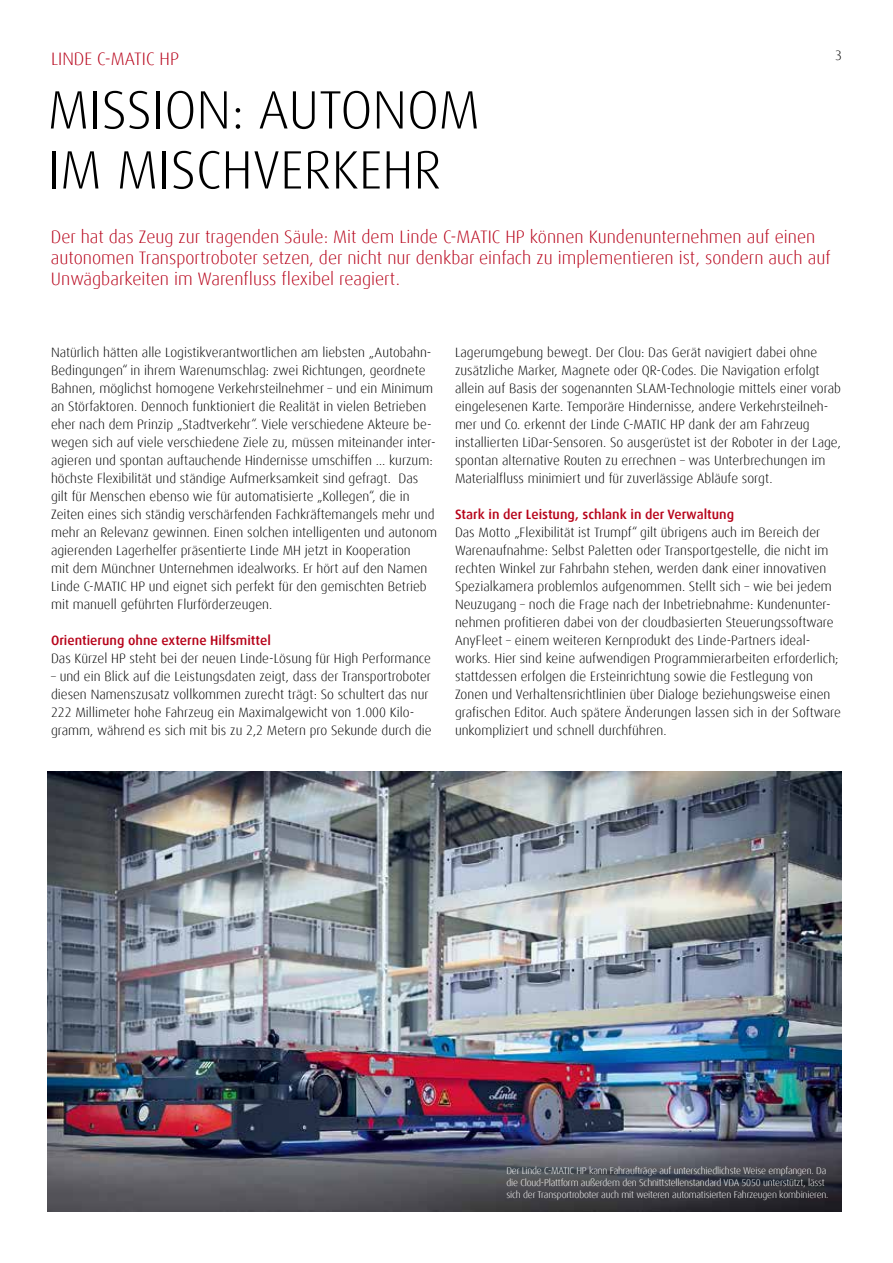
<style>
.page{position:relative;width:893px;height:1263px;background:#fff}
.page>*{position:absolute;margin:0;border:0;box-sizing:border-box;transform-origin:0 0}
.t1{font:300 54px/60px "Dax Offc Pro";color:#000}
.t2{font:300 18px/21px "Dax Offc Pro";color:#b7031a}
.t3{font:300 13.5px/18px "Dax Offc Pro";color:#000}
.t4{font:500 13.5px "Dax Offc Pro";color:#b7031a}
.t5{font:300 9.75px/12px "Dax Offc Pro";letter-spacing:-.02em;color:#fff}
</style>
<div class="page">
<img style="left:48px;top:771px;width:794px;height:440px">
<h2 class="t2" style="left:51px;top:48px;width:130px">LINDE C-MATIC HP</h2>
<p class="t3" style="left:835px;top:46px;width:8px">3</p>
<h1 class="t1" style="left:48px;top:80px;width:434px">MISSION: AUTONOM<br>IM MISCHVERKEHR</h1>
<p class="t2" style="left:51px;top:226px;width:781px">Der hat das Zeug zur tragenden Säule: Mit dem Linde C-MATIC HP können Kundenunternehmen auf einen autonomen Transportroboter setzen, der nicht nur denkbar einfach zu implementieren ist, sondern auch auf<br>Unwägbarkeiten im Warenfluss flexibel reagiert.</p>
<p class="t3" style="left:51px;top:343px;width:388px">Natürlich hätten alle Logistikverantwortlichen am liebsten „Autobahn-Bedingungen“ in ihrem Warenumschlag: zwei Richtungen, geordnete Bahnen, möglichst homogene Verkehrsteilnehmer – und ein Minimum an Störfaktoren. Dennoch funktioniert die Realität in vielen Betrieben eher nach dem Prinzip „Stadtverkehr“. Viele verschiedene Akteure be&shy;wegen sich auf viele verschiedene Ziele zu, müssen miteinander inter&shy;agieren und spontan auftauchende Hindernisse umschiffen … kurzum: höchste Flexibilität und ständige Aufmerksamkeit sind gefragt. Das gilt für Menschen ebenso wie für automatisierte „Kollegen“, die in Zeiten eines sich ständig verschärfenden Fachkräftemangels mehr und mehr an Relevanz gewinnen. Einen solchen intelligenten und autonom agierenden Lagerhelfer präsentierte Linde MH jetzt in Kooperation<br>mit dem Münchner Unternehmen idealworks. Er hört auf den Namen Linde C-MATIC HP und eignet sich perfekt für den gemischten Betrieb mit manuell geführten Flurförderzeugen.</p>
<p class="t4" style="left:51px;top:632px;width:221px">Orientierung ohne externe Hilfsmittel</p>
<p class="t3" style="left:51px;top:649px;width:382px">Das Kürzel HP steht bei der neuen Linde-Lösung für High Performance</p>
<p class="t3" style="left:51px;top:667px;width:382px">– und ein Blick auf die Leistungsdaten zeigt, dass der Transportroboter diesen Namenszusatz vollkommen zurecht trägt: So schultert das nur 222 Millimeter hohe Fahrzeug ein Maximalgewicht von 1.000 Kilo&shy;gramm, während es sich mit bis zu 2,2 Metern pro Sekunde durch die</p>
<p class="t3" style="left:455px;top:343px;width:388px">Lagerumgebung bewegt. Der Clou: Das Gerät navigiert dabei ohne zusätzliche Marker, Magnete oder QR-Codes. Die Navigation erfolgt allein auf Basis der sogenannten SLAM-Technologie mittels einer vorab eingelesenen Karte. Temporäre Hindernisse, andere Verkehrsteilneh&shy;mer und Co. erkennt der Linde C-MATIC HP dank der am Fahrzeug installierten LiDar-Sensoren. So ausgerüstet ist der Roboter in der Lage, spontan alternative Routen zu errechnen – was Unterbrechungen im Materialfluss minimiert und für zuverlässige Abläufe sorgt.</p>
<p class="t4" style="left:455px;top:506px;width:281px">Stark in der Leistung, schlank in der Verwaltung</p>
<p class="t3" style="left:455px;top:523px;width:387px">Das Motto „Flexibilität ist Trumpf“ gilt übrigens auch im Bereich der Warenaufnahme: Selbst Paletten oder Transportgestelle, die nicht im rechten Winkel zur Fahrbahn stehen, werden dank einer innovativen Spezialkamera problemlos aufgenommen. Stellt sich – wie bei jedem Neuzugang – noch die Frage nach der Inbetriebnahme: Kundenunter&shy;nehmen profitieren dabei von der cloudbasierten Steuerungssoftware AnyFleet – einem weiteren Kernprodukt des Linde-Partners ideal&shy;works. Hier sind keine aufwendigen Programmierarbeiten erforderlich; stattdessen erfolgen die Ersteinrichtung sowie die Festlegung von Zonen und Verhaltensrichtlinien über Dialoge beziehungsweise einen grafischen Editor. Auch spätere Änderungen lassen sich in der Software unkompliziert und schnell durchführen.</p>
<p class="t5" style="left:506px;top:1165px;width:324px">Der Linde C-MATIC HP kann Fahraufträge auf unterschiedlichste Weise empfangen. Da die Cloud-Plattform außerdem den Schnittstellenstandard VDA 5050 unterstützt, lässt sich der Transportroboter auch mit weiteren automatisierten Fahrzeugen kombinieren.</p>
</div>
